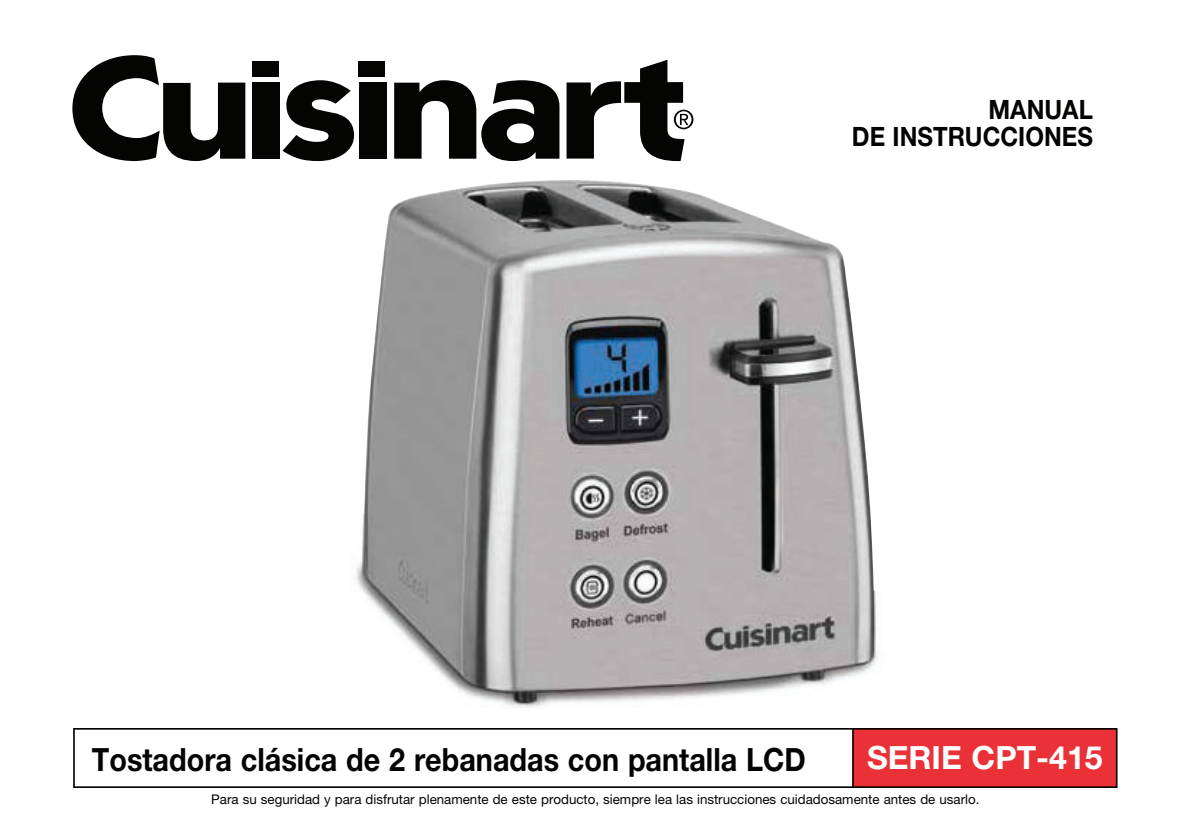
<style>
.page{position:relative;width:1191px;height:840px;background:#fff}
.page>*{position:absolute;margin:0;border:0;box-sizing:border-box;transform-origin:0 0}
.t1{font:700 32px "Helvetica Neue LT Std";color:#040503;scale:.9 1}
.t2{font:700 32px "Helvetica Neue LT Std";color:#fff}
.t3{font:700 26.6px/26.6px "Helvetica Neue LT Std";color:#040503;text-align:right;scale:.9 1}
.t4{font:13.4px "Helvetica Neue LT Std";color:#040503}
</style>
<div class="page">
<img style="left:356px;top:180px;width:523px;height:529px">
<svg style="left:72px;top:55px;width:173px;height:106px"></svg>
<div style="left:252px;top:83px;width:27px;height:76px;background:#040503"></div>
<svg style="left:282px;top:80px;width:72px;height:81px"></svg>
<div style="left:359px;top:83px;width:27px;height:76px;background:#040503"></div>
<svg style="left:394px;top:80px;width:165px;height:81px"></svg>
<div style="left:252px;top:61px;width:27px;height:15px;background:#040503"></div>
<div style="left:358px;top:61px;width:27px;height:15px;background:#040503"></div>
<svg style="left:566px;top:60px;width:127px;height:101px"></svg>
<div style="left:73px;top:727px;width:845px;height:60px;border:2px solid #040503"></div>
<div style="left:853px;top:728px;width:263px;height:58px;background:#ea3137"></div>
<div style="left:852px;top:727px;width:265px;height:60px;border:2px solid #040503"></div>
<h2 class="t3" style="left:852px;top:99px;width:269px">MANUAL<br>DE INSTRUCCIONES</h2>
<h1 class="t2" style="left:867px;top:746px;width:237px">SERIE CPT-415</h1>
<h1 class="t1" style="left:92px;top:748px;width:795px">Tostadora clásica de 2 rebanadas con pantalla LCD</h1>
<p class="t4" style="left:211px;top:793px;width:769px">Para su seguridad y para disfrutar plenamente de este producto, siempre lea las instrucciones cuidadosamente antes de usarlo.</p>
</div>
